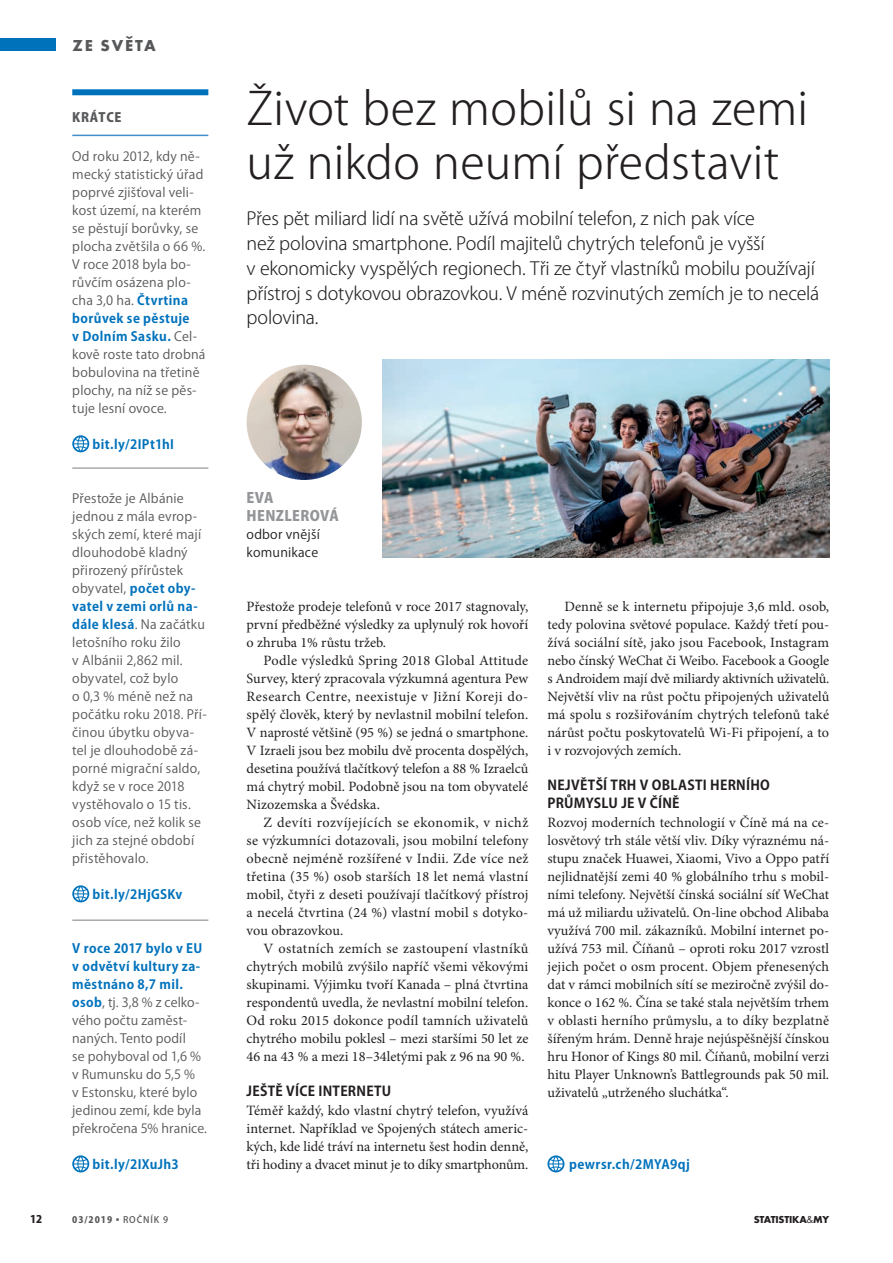
<style>
.page{position:relative;width:893px;height:1263px;background:#fff}
.page>*{position:absolute;margin:0;border:0;box-sizing:border-box;transform-origin:0 0}
.t1{font:300 45px/54px "Koz Go Pr 6 N";letter-spacing:.005em;color:#231f20}
.t2{font:300 18px/24.8px "Koz Go Pr 6 N";letter-spacing:-.01em;color:#231f20}
.t3{font:700 16.5px "Futura TOT";letter-spacing:.115em;color:#57585a}
.t4{font:14.25px/18px "Minion Pro";color:#231f20;text-align:justify}
.t5{font:800 14.25px/18px "Koz Go Pr 6 N";letter-spacing:.025em;color:#939598}
.t6{font:700 13.5px/18px "Koz Go Pr 6 N";letter-spacing:.02em;color:#231f20}
.t7{font:12.75px/18px "Koz Go Pr 6 N";letter-spacing:.015em;color:#57585a}
.t8{font:700 12.75px "Koz Go Pr 6 N";letter-spacing:.03em;color:#0072bc}
.t9{font:12.75px/18px "Koz Go Pr 6 N";letter-spacing:.015em;color:#231f20}
.t10{font:800 12.75px "Koz Go Pr 6 N";letter-spacing:.05em;color:#57585a}
.t11{font:700 10.5px "Futura TOT";letter-spacing:-.02em;color:#231f20}
.t12{font:800 10.5px "Koz Go Pr 6 N";color:#231f20}
.t13{font:800 9px "Koz Go Pr 6 N";letter-spacing:.1em;color:#57585a}
.s1{font-weight:700;color:#0072bc}
.s2{font-weight:500}
.s3{font-weight:400}
</style>
<div class="page">
<div style="left:0;top:39px;width:55px;height:12px;background:#0072bc"></div>
<svg style="left:72px;top:435px;width:17px;height:17px"></svg>
<svg style="left:72px;top:885px;width:17px;height:17px"></svg>
<svg style="left:72px;top:1155px;width:17px;height:17px"></svg>
<hr style="left:72px;top:467px;width:136px;height:2px;background:#a8a9ad">
<hr style="left:72px;top:919px;width:136px;height:2px;background:#a8a9ad">
<img style="left:383px;top:359px;width:446px;height:198px">
<div style="left:72px;top:89px;width:136px;height:6px;background:#0072bc"></div>
<hr style="left:72px;top:135px;width:136px;height:1px;background:#448dcb">
<img style="left:247px;top:365px;width:115px;height:115px;border-radius:58px">
<svg style="left:547px;top:1155px;width:17px;height:17px"></svg>
<p class="t3" style="left:72px;top:35px;width:85px">ZE SVĚTA</p>
<p class="t10" style="left:72px;top:110px;width:51px">KRÁTCE</p>
<p class="t7" style="left:72px;top:148px;width:135px">Od roku 2012, kdy ně&shy;mecký statistický úřad poprvé zjišťoval veli&shy;kost území, na kterém se pěstují borůvky, se plocha zvětšila o 66 %.<br>V roce 2018 byla bo&shy;růvčím osázena plo&shy;cha 3,0 ha. <span class="s1">Čtvrtina borůvek se pěstuje<br>v Dolním Sasku.</span> Cel&shy;kově roste tato drobná bobulovina na třetině plochy, na níž se pěs&shy;tuje lesní ovoce.</p>
<p class="t8" style="left:92px;top:437px;width:83px">bit.ly/2IPt1hI</p>
<p class="t7" style="left:72px;top:490px;width:136px">Přestože je Albánie jednou z mála evrop&shy;ských zemí, které mají dlouhodobě kladný přirozený přírůstek obyvatel, <span class="s1">počet oby&shy;vatel v zemi orlů na&shy;dále klesá</span>. Na začátku letošního roku žilo<br>v Albánii 2,862 mil. obyvatel, což bylo<br>o 0,3 % méně než na počátku roku 2018. Pří&shy;činou úbytku obyva&shy;tel je dlouhodobě zá&shy;porné migrační saldo, když se v roce 2018 vystěhovalo o 15 tis. osob více, než kolik se jich za stejné období přistěhovalo.</p>
<p class="t8" style="left:92px;top:887px;width:91px">bit.ly/2HjGSKv</p>
<p class="t7" style="left:72px;top:940px;width:136px"><span class="s1">V roce 2017 bylo v EU v odvětví kultury za&shy;městnáno 8,7 mil. osob</span>, tj. 3,8 % z celko&shy;vého počtu zaměst&shy;naných. Tento podíl<br>se pohyboval od 1,6 % v Rumunsku do 5,5 %<br>v Estonsku, které bylo jedinou zemí, kde byla překročena 5% hranice.</p>
<p class="t8" style="left:92px;top:1157px;width:88px">bit.ly/2IXuJh3</p>
<h1 class="t1" style="left:247px;top:83px;width:563px">Život bez mobilů si na zemi už nikdo neumí představit</h1>
<p class="t2" style="left:247px;top:207px;width:574px">Přes pět miliard lidí na světě užívá mobilní telefon, z nich pak více<br>než polovina smartphone. Podíl majitelů chytrých telefonů je vyšší<br>v ekonomicky vyspělých regionech. Tři ze čtyř vlastníků mobilu používají přístroj s dotykovou obrazovkou. V méně rozvinutých zemích je to necelá polovina.</p>
<p class="t5" style="left:247px;top:489px;width:94px">EVA<br>HENZLEROVÁ</p>
<p class="t9" style="left:247px;top:526px;width:75px">odbor vnější komunikace</p>
<p class="t4" style="left:247px;top:598px;width:283px">Přestože prodeje telefonů v roce 2017 stagnovaly, první předběžné výsledky za uplynulý rok hovoří o zhruba 1% růstu tržeb.</p>
<p class="t4" style="left:247px;top:652px;width:283px;text-indent:17px">Podle výsledků Spring 2018 Global Attitude Survey, který zpracovala výzkumná agentura Pew Research Centre, neexistuje v Jižní Koreji do&shy;spělý člověk, který by nevlastnil mobilní telefon.<br>V naprosté většině (95 %) se jedná o smartphone.<br>V Izraeli jsou bez mobilu dvě procenta dospělých, desetina používá tlačítkový telefon a 88 % Izraelců má chytrý mobil. Podobně jsou na tom obyvatelé Nizozemska a Švédska.</p>
<p class="t4" style="left:247px;top:814px;width:283px;text-indent:17px">Z devíti rozvíjejících se ekonomik, v nichž se výzkumníci dotazovali, jsou mobilní telefony obecně nejméně rozšířené v Indii. Zde více než třetina (35 %) osob starších 18 let nemá vlastní mobil, čtyři z deseti používají tlačítkový přístroj a necelá čtvrtina (24 %) vlastní mobil s dotyko&shy;vou obrazovkou.</p>
<p class="t4" style="left:247px;top:940px;width:283px;text-indent:17px">V ostatních zemích se zastoupení vlastníků chytrých mobilů zvýšilo napříč všemi věkovými skupinami. Výjimku tvoří Kanada – plná čtvrtina respondentů uvedla, že nevlastní mobilní telefon.<br>Od roku 2015 dokonce podíl tamních uživatelů chytrého mobilu poklesl – mezi staršími 50 let ze 46 na 43 % a mezi 18–34letými pak z 96 na 90 %.</p>
<p class="t6" style="left:247px;top:1082px;width:146px">JEŠTĚ VÍCE INTERNETU</p>
<p class="t4" style="left:247px;top:1102px;width:283px">Téměř každý, kdo vlastní chytrý telefon, využívá internet. Například ve Spojených státech americ&shy;kých, kde lidé tráví na internetu šest hodin denně, tři hodiny a dvacet minut je to díky smartphonům.</p>
<p class="t4" style="left:547px;top:598px;width:283px;text-indent:17px">Denně se k internetu připojuje 3,6 mld. osob, tedy polovina světové populace. Každý třetí pou&shy;žívá sociální sítě, jako jsou Facebook, Instagram nebo čínský WeChat či Weibo. Facebook a Google s Androidem mají dvě miliardy aktivních uživatelů.<br>Největší vliv na růst počtu připojených uživatelů má spolu s rozšiřováním chytrých telefonů také nárůst počtu poskytovatelů Wi-Fi připojení, a to i v rozvojových zemích.</p>
<p class="t6" style="left:547px;top:776px;width:224px">NEJVĚTŠÍ TRH V OBLASTI HERNÍHO<br>PRŮMYSLU JE V ČÍNĚ</p>
<p class="t4" style="left:547px;top:814px;width:283px">Rozvoj moderních technologií v Číně má na ce&shy;losvětový trh stále větší vliv. Díky výraznému ná&shy;stupu značek Huawei, Xiaomi, Vivo a Oppo patří nejlidnatější zemi 40 % globálního trhu s mobil&shy;ními telefony. Největší čínská sociální síť WeChat má už miliardu uživatelů. On-line obchod Alibaba využívá 700 mil. zákazníků. Mobilní internet po&shy;užívá 753 mil. Číňanů – oproti roku 2017 vzrostl jejich počet o osm procent. Objem přenesených dat v rámci mobilních sítí se meziročně zvýšil do&shy;konce o 162 %. Čína se také stala největším trhem v oblasti herního průmyslu, a to díky bezplatně šířeným hrám. Denně hraje nejúspěšnější čínskou hru Honor of Kings 80 mil. Číňanů, mobilní verzi hitu Player Unknown’s Battlegrounds pak 50 mil. uživatelů „utrženého sluchátka“.</p>
<p class="t8" style="left:569px;top:1157px;width:122px">pewrsr.ch/2MYA9qj</p>
<p class="t12" style="left:30px;top:1214px;width:14px">12</p>
<p class="t13" style="left:72px;top:1215px;width:97px">03/2019▪<span class="s2">ROČNÍK 9</span></p>
<p class="t11" style="left:754px;top:1213px;width:77px">STATISTIKA<span class="s3">&amp;</span>MY</p>
</div>
